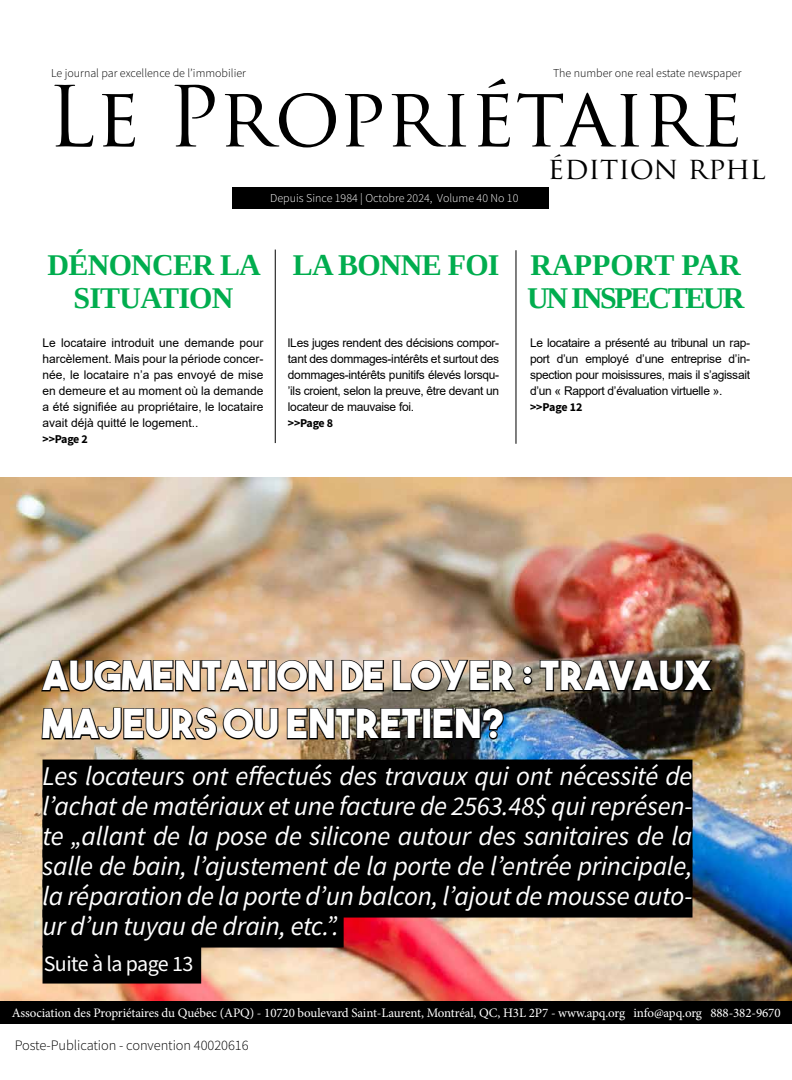
<style>
.page{position:relative;width:792px;height:1080px;background:#fff}
.page>*{position:absolute;margin:0;border:0;box-sizing:border-box;transform-origin:0 0}
.t1{font:81.8px "Trajan Pro";letter-spacing:-.005em;color:#000}
.t2{font:40px/48px "The Bold Font";color:#fff}
.t3{font:700 30px/33px "Liberation Serif";letter-spacing:-.025em;color:#00ad4e;text-align:center}
.t4{font:700 30px/33px "Liberation Serif";letter-spacing:-.075em;color:#00ad4e}
.t5{font:30px "Trajan Pro";letter-spacing:-.01em;color:#000}
.t6{font:italic 27px/30px "Source Sans Pro";letter-spacing:-.01em;color:#fff;text-align:justify}
.t7{font:22px "Source Sans Pro";letter-spacing:-.025em;color:#fff}
.t8{font:300 14.4px "Source Sans Pro";letter-spacing:-.005em;color:#000}
.t9{font:13px "Minion Pro";letter-spacing:-.01em;color:#fff}
.t10{font:12px/16px "Arial";letter-spacing:-.025em;color:#000;text-align:justify}
.t11{font:300 12px "Source Sans Pro";color:#000}
.t12{font:300 12px "Source Sans Pro";color:#fff}
.t13{font:700 12px "Source Sans Pro";letter-spacing:-.035em;color:#000}
</style>
<div class="page">
<hr style="left:275px;top:250px;width:1px;height:193px;background:#000">
<hr style="left:516px;top:250px;width:1px;height:194px;background:#000">
<div style="left:232px;top:187px;width:316px;height:21px;background:#000"></div>
<img style="left:0;top:477px;width:792px;height:524px">
<img style="left:40px;top:659px;width:228px;height:34px">
<div style="left:268px;top:660px;width:9px;height:31px;border:2px solid #000"></div>
<svg style="left:275px;top:659px;width:110px;height:34px;background:#98836f"></svg>
<svg style="left:391px;top:658px;width:324px;height:35px;background:#62574a"></svg>
<svg style="left:40px;top:706px;width:240px;height:35px;background:#a28a6c"></svg>
<img style="left:286px;top:707px;width:136px;height:34px">
<div style="left:422px;top:708px;width:9px;height:31px;border:2px solid #000"></div>
<img style="left:432px;top:706px;width:73px;height:35px">
<div style="left:43px;top:760px;width:650px;height:38px;background:#000"></div>
<div style="left:43px;top:790px;width:650px;height:38px;background:#000"></div>
<div style="left:43px;top:820px;width:650px;height:38px;background:#000"></div>
<div style="left:43px;top:850px;width:650px;height:38px;background:#000"></div>
<div style="left:43px;top:880px;width:650px;height:38px;background:#000"></div>
<div style="left:43px;top:910px;width:301px;height:38px;background:#000"></div>
<div style="left:43px;top:946px;width:158px;height:38px;background:#000"></div>
<div style="left:0;top:1001px;width:792px;height:23px;background:#000"></div>
<p class="t11" style="left:51px;top:65px;width:197px">Le journal par excellence de l’immobilier</p>
<p class="t11" style="left:553px;top:65px;width:190px">The number one real estate newspaper</p>
<h1 class="t1" style="left:47px;top:65px;width:698px">Le Propriétaire</h1>
<p class="t12" style="left:270px;top:191px;width:250px">Depuis Since 1984 | Octobre 2024, Volume 40 No 10</p>
<h3 class="t5" style="left:548px;top:149px;width:220px">édition rphl</h3>
<h3 class="t3" style="left:48px;top:248px;width:215px">DÉNONCER LA<br>SITUATION</h3>
<p class="t10" style="left:43px;top:335px;width:223px">Le locataire introduit une demande pour harcèlement. Mais pour la période concer&shy;née, le locataire n’a pas envoyé de mise en demeure et au moment où la demande a été signifiée au propriétaire, le locataire avait déjà quitté le logement..</p>
<p class="t13" style="left:43px;top:431px;width:47px">&gt;&gt;Page 2</p>
<h3 class="t3" style="left:293px;top:248px;width:208px">LA BONNE FOI</h3>
<p class="t10" style="left:288px;top:335px;width:213px">lLes juges rendent des décisions compor&shy;tant des dommages-intérêts et surtout des dommages-intérêts punitifs élevés lorsqu-’ils croient, selon la preuve, être devant un locateur de mauvaise foi.</p>
<p class="t13" style="left:288px;top:415px;width:47px">&gt;&gt;Page 8</p>
<h3 class="t4" style="left:527px;top:248px;width:219px">RAPPORT PAR<br>UN INSPECTEUR</h3>
<p class="t10" style="left:530px;top:334px;width:222px">Le locataire a présenté au tribunal un rap&shy;port d’un employé d’une entreprise d’in&shy;spection pour moisissures, mais il s’agissait d’un « Rapport d’évaluation virtuelle ».</p>
<p class="t13" style="left:530px;top:399px;width:54px">&gt;&gt;Page 12</p>
<h2 class="t2" style="left:43px;top:651px;width:670px">AUGMENTATION DE LOYER : TRAVAUX<br>MAJEURS OU ENTRETIEN?</h2>
<p class="t6" style="left:43px;top:760px;width:652px">Les locateurs ont effectués des travaux qui ont nécessité de l’achat de matériaux et une facture de 2563.48$ qui représen&shy;te „allant de la pose de silicone autour des sanitaires de la salle de bain, l’ajustement de la porte de l’entrée principale, la réparation de la porte d’un balcon, l’ajout de mousse auto&shy;ur d’un tuyau de drain, etc.”.</p>
<h3 class="t7" style="left:44px;top:949px;width:151px">Suite à la page 13</h3>
<p class="t9" style="left:12px;top:1004px;width:770px">Association des Propriétaires du Québec (APQ) - 10720 boulevard Saint-Laurent, Montréal, QC, H3L 2P7 - www.apq.org info@apq.org 888-382-9670</p>
<p class="t8" style="left:15px;top:1036px;width:235px">Poste-Publication - convention 40020616</p>
</div>
